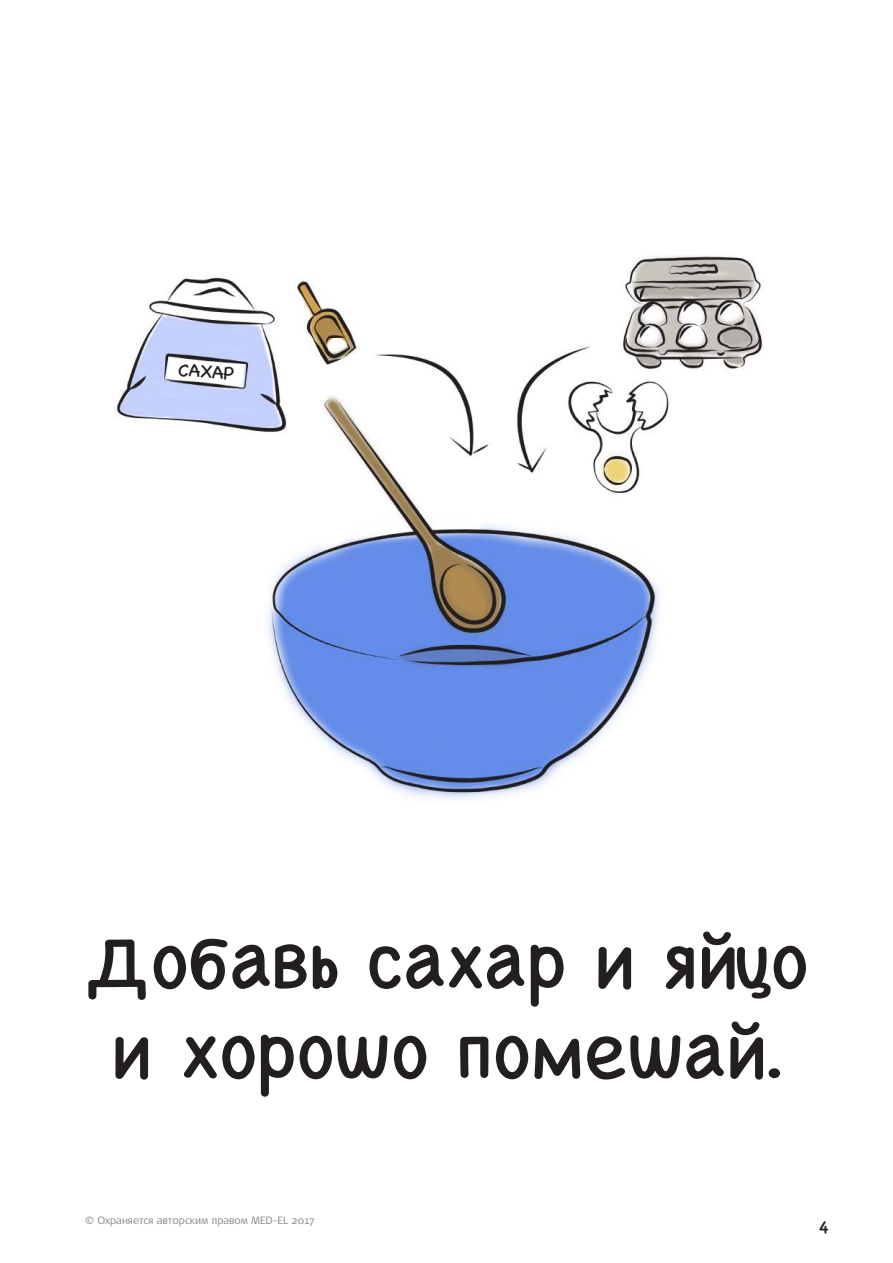
<style>
.page{position:relative;width:893px;height:1263px;background:#fff}
.page>*{position:absolute;margin:0;border:0;box-sizing:border-box;transform-origin:0 0}
.t1{font:75px/90px "Chalkboard SE";color:#231f20;text-align:center}
.Body_table{font:18px "Chalkboard SE";color:#231f20}
.t2{font:300 10.5px "Signa Pro";color:#808285}
</style>
<div class="page">
<img style="left:113px;top:256px;width:651px;height:543px">
<svg style="left:168px;top:360px;width:76px;height:24px"></svg>
<p class="Body_table" style="left:179px;top:354px;width:57px;rotate:4deg">САХАР</p>
<p class="t1" style="left:85px;top:913px;width:725px">Добавь сахар и яйцо и хорошо помешай.</p>
<p class="t2" style="left:85px;top:1213px;width:231px">© Охраняется авторским правом MED-EL 2017</p>
<p class="Body_table" style="left:819px;top:1211px;width:12px">4</p>
</div>
